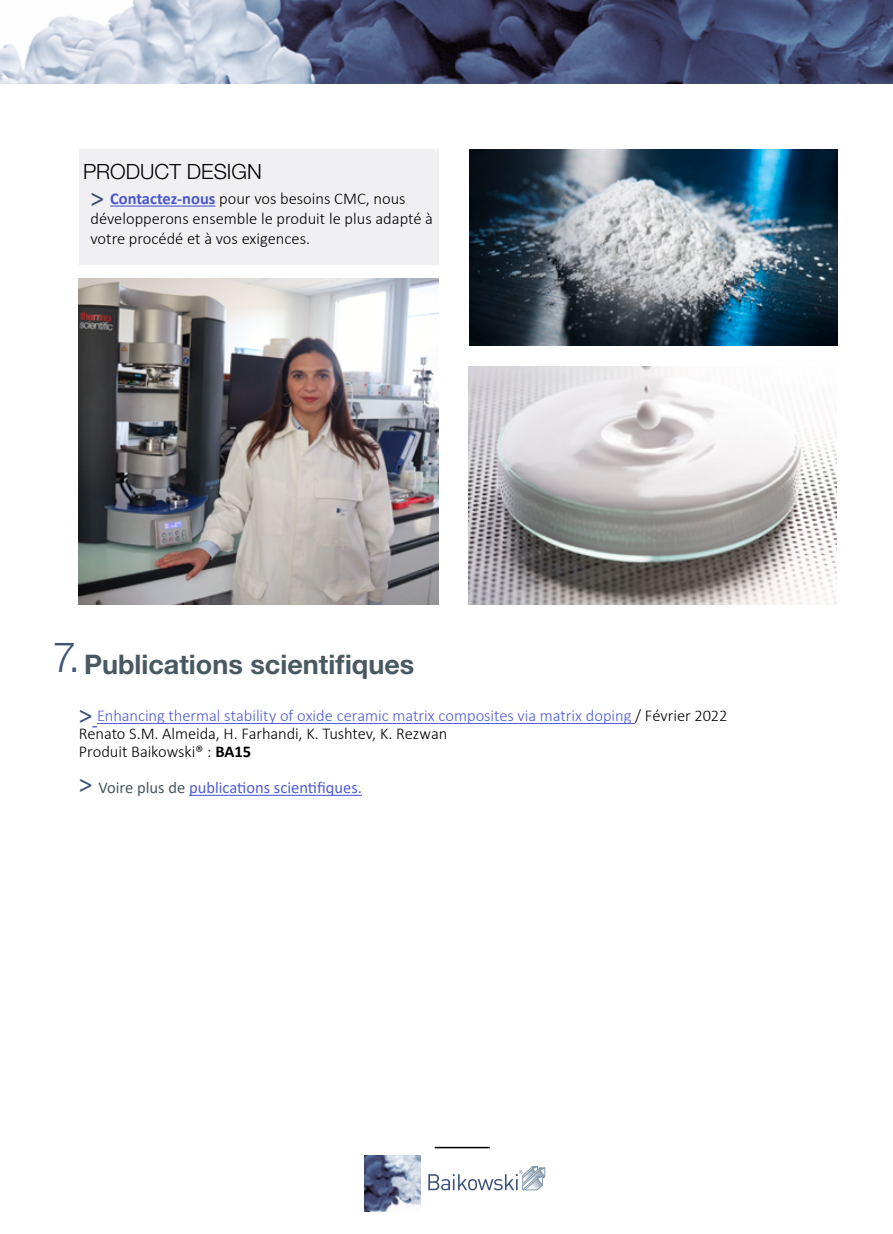
<style>
.page{position:relative;width:893px;height:1234px;background:#fff}
.page>*{position:absolute;margin:0;border:0;box-sizing:border-box;transform-origin:0 0}
.t1{font:700 27px "Helvetica Neue LT Std";color:#495961}
.t2{font:300 21px "Helvetica Neue LT Std";color:#000}
.t3{font:300 16.5px/19.8px "Calibri";color:#000}
.t4{font:16.5px "Calibri";color:#4f5cd6}
.s1{font-weight:400;font-size:27px;color:#405479}
.s2{font-weight:700;color:#4f5cd6}
.s3{font-weight:300;font-size:42px;color:#405479}
.s4{color:#4f5cd6}
.s5{font-weight:700}
.s6{font-size:27px;color:#405479}
.s7{color:#495961}
</style>
<div class="page">
<div style="left:79px;top:150px;width:359px;height:115px;background:#f0f0f3"></div>
<img style="left:0;top:0;width:893px;height:83px">
<img style="left:364px;top:1155px;width:56px;height:55px">
<svg style="left:428px;top:1166px;width:117px;height:25px"></svg>
<hr style="left:435px;top:1146px;width:55px;height:1px;background:#000">
<hr style="left:110px;top:205px;width:105px;height:1px;background:#4f5cd6">
<img style="left:79px;top:279px;width:359px;height:325px">
<img style="left:469px;top:366px;width:368px;height:238px">
<hr style="left:97px;top:723px;width:538px;height:1px;background:#4f5cd6">
<hr style="left:189px;top:794px;width:173px;height:1px;background:#4f5cd6">
<img style="left:469px;top:150px;width:368px;height:195px">
<p class="t2" style="left:83px;top:158px;width:180px">PRODUCT DESIGN</p>
<p class="t3" style="left:91px;top:189px;width:344px"><span class="s1">&gt;</span> <span class="s2">Contactez-nous</span> pour vos besoins CMC, nous développerons ensemble le produit le plus adapté à votre procédé et à vos exigences.</p>
<h1 class="t1" style="left:53px;top:647px;width:363px"><span class="s3">7.</span>Publications scientifiques</h1>
<p class="t3" style="left:79px;top:706px;width:650px;line-height:18px"><span class="s1">&gt;</span> <span class="s4">Enhancing thermal stability of oxide ceramic matrix composites via matrix doping</span> / Février 2022<br>Renato S.M. Almeida, H. Farhandi, K. Tushtev, K. Rezwan<br>Produit Baikowski® : <span class="s5">BA15</span></p>
<p class="t4" style="left:79px;top:776px;width:285px"><span class="s6">&gt;</span> <span class="s7">Voire plus de</span> publications scientifiques.</p>
</div>
